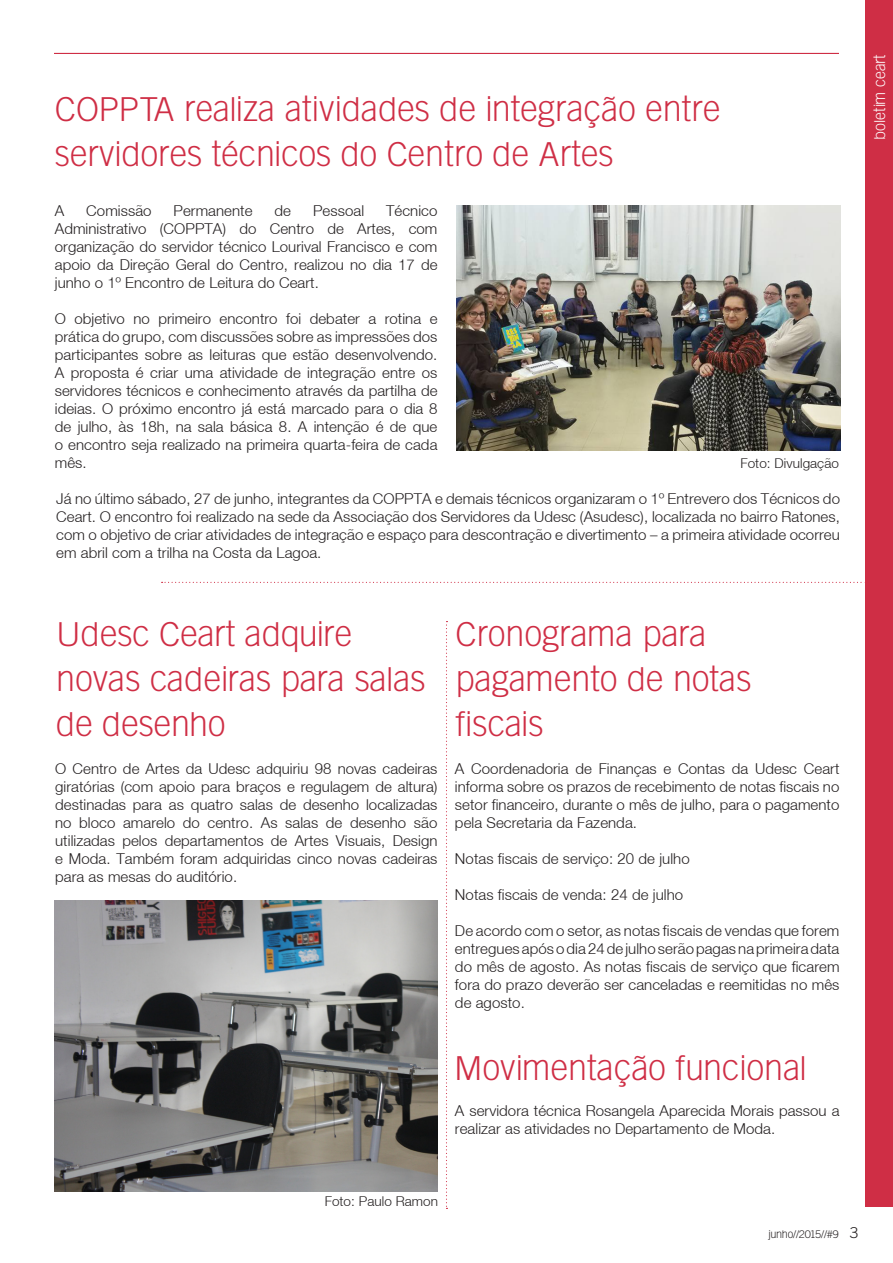
<style>
.page{position:relative;width:893px;height:1263px;background:#fff}
.page>*{position:absolute;margin:0;border:0;box-sizing:border-box;transform-origin:0 0}
.t1{font:33px/45px "Goethe Gothic";color:#cf2e45}
.texto_corrido{font:300 15px/18px "Context Reprise Light S Si";letter-spacing:.005em;color:#231f20;text-align:justify}
.t2{font:15px "Goethe Gothic";color:#fff}
.t3{font:15px "Goethe Gothic";color:#231f20}
.texto_corrido-2{font:300 13.5px "Context Reprise Light S Si";letter-spacing:.005em;color:#231f20}
.t4{font:10.5px "Goethe Gothic";letter-spacing:-.04em;color:#231f20}
</style>
<div class="page">
<div style="left:866px;top:0;width:27px;height:1206px;background:#cf2e45"></div>
<hr style="left:54px;top:53px;width:785px;height:1px;background:#cf2e45">
<img style="left:54px;top:900px;width:383px;height:292px">
<img style="left:456px;top:206px;width:384px;height:244px">
<svg style="left:162px;top:582px;width:704px;height:1px"></svg>
<svg style="left:446px;top:621px;width:1px;height:588px"></svg>
<p class="t1" style="left:55px;top:87px;width:667px">COPPTA realiza atividades de integração entre</p>
<p class="t1" style="left:55px;top:132px;width:560px">servidores técnicos do Centro de Artes</p>
<p class="texto_corrido" style="left:55px;top:201px;width:384px;text-indent:331px">Técnico Administrativo (COPPTA) do Centro de Artes, com organização do servidor técnico Lourival Francisco e com apoio da Direção Geral do Centro, realizou no dia 17 de junho o 1º Encontro de Leitura do Ceart.</p>
<p class="texto_corrido" style="left:55px;top:309px;width:384px">O objetivo no primeiro encontro foi debater a rotina e prática do grupo, com discussões sobre as impressões dos participantes sobre as leituras que estão desenvolvendo.<br>A proposta é criar uma atividade de integração entre os servidores técnicos e conhecimento através da partilha de ideias. O próximo encontro já está marcado para o dia 8 de julho, às 18h, na sala básica 8. A intenção é de que o encontro seja realizado na primeira quarta-feira de cada mês.</p>
<p class="texto_corrido" style="left:55px;top:201px;width:11px">A</p>
<p class="texto_corrido" style="left:86px;top:201px;width:67px">Comissão</p>
<p class="texto_corrido" style="left:174px;top:201px;width:81px">Permanente</p>
<p class="texto_corrido" style="left:275px;top:201px;width:18px">de</p>
<p class="texto_corrido" style="left:313px;top:201px;width:53px">Pessoal</p>
<p class="texto_corrido-2" style="left:740px;top:455px;width:100px">Foto: Divulgação</p>
<p class="texto_corrido" style="left:56px;top:489px;width:785px">Já no último sábado, 27 de junho, integrantes da COPPTA e demais técnicos organizaram o 1º Entrevero dos Técnicos do Ceart. O encontro foi realizado na sede da Associação dos Servidores da Udesc (Asudesc), localizada no bairro Ratones, com o objetivo de criar atividades de integração e espaço para descontração e divertimento – a primeira atividade ocorreu em abril com a trilha na Costa da Lagoa.</p>
<p class="t2" style="left:871px;top:140px;width:87px;rotate:-90deg">boletim ceart</p>
<p class="t1" style="left:56px;top:611px;width:371px">Udesc Ceart adquire novas cadeiras para salas</p>
<p class="t1" style="left:56px;top:701px;width:171px">de desenho</p>
<p class="texto_corrido" style="left:55px;top:759px;width:384px">O Centro de Artes da Udesc adquiriu 98 novas cadeiras giratórias (com apoio para braços e regulagem de altura) destinadas para as quatro salas de desenho localizadas no bloco amarelo do centro. As salas de desenho são utilizadas pelos departamentos de Artes Visuais, Design e Moda. Também foram adquiridas cinco novas cadeiras para as mesas do auditório.</p>
<p class="t1" style="left:455px;top:611px;width:297px">Cronograma para pagamento de notas fiscais</p>
<p class="texto_corrido" style="left:455px;top:759px;width:386px">A Coordenadoria de Finanças e Contas da Udesc Ceart informa sobre os prazos de recebimento de notas fiscais no setor financeiro, durante o mês de julho, para o pagamento pela Secretaria da Fazenda.</p>
<p class="texto_corrido" style="left:455px;top:849px;width:236px">Notas fiscais de serviço: 20 de julho</p>
<p class="texto_corrido" style="left:455px;top:885px;width:230px">Notas fiscais de venda: 24 de julho</p>
<p class="texto_corrido" style="left:455px;top:921px;width:386px">De acordo com o setor, as notas fiscais de vendas que forem entregues após o dia 24 de julho serão pagas na primeira data do mês de agosto. As notas fiscais de serviço que ficarem fora do prazo deverão ser canceladas e reemitidas no mês de agosto.</p>
<p class="t1" style="left:454px;top:1045px;width:354px">Movimentação funcional</p>
<p class="texto_corrido" style="left:455px;top:1101px;width:386px">A servidora técnica Rosangela Aparecida Morais passou a realizar as atividades no Departamento de Moda.</p>
<p class="texto_corrido-2" style="left:325px;top:1193px;width:115px">Foto: Paulo Ramon</p>
<p class="t4" style="left:768px;top:1228px;width:72px">junho//2015//#9</p>
<p class="t3" style="left:850px;top:1224px;width:10px">3</p>
</div>
